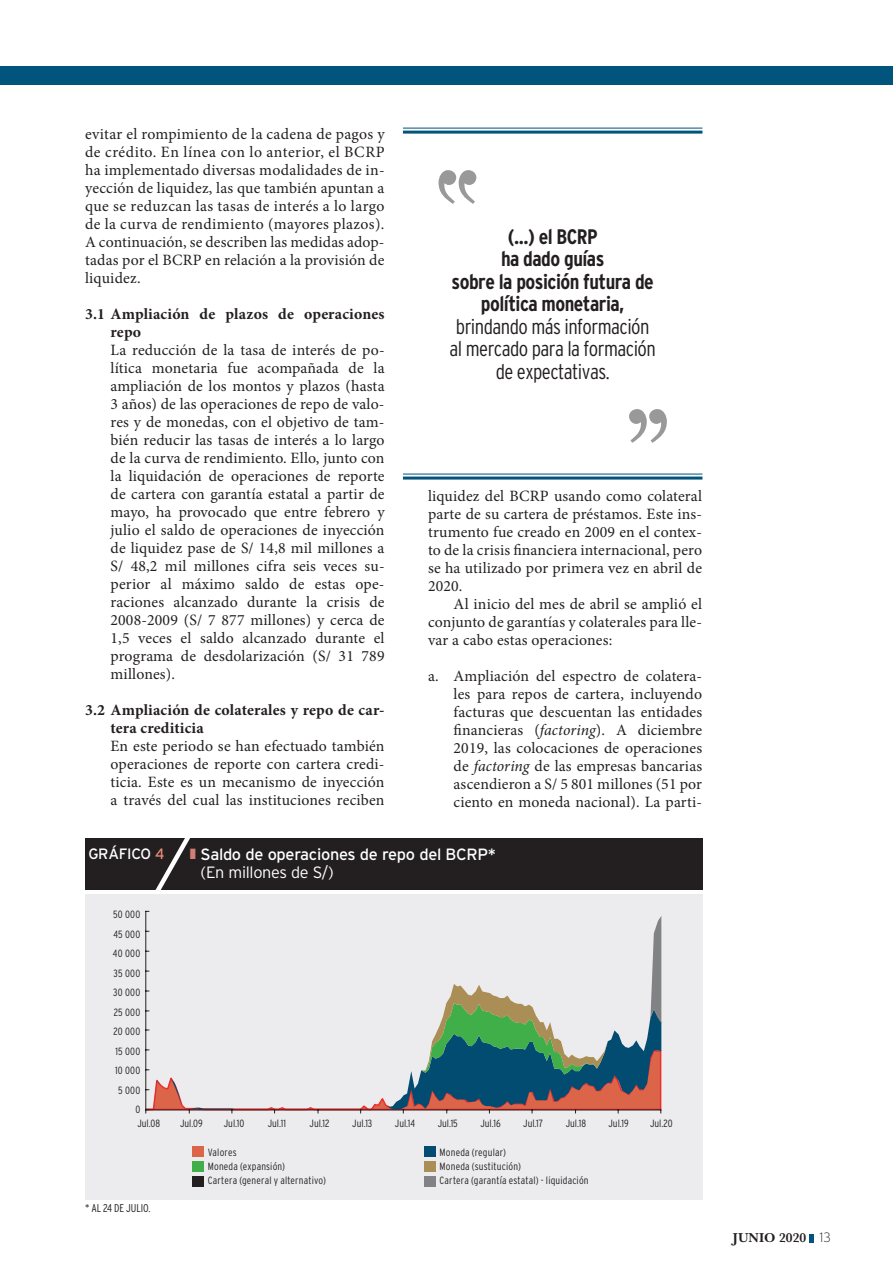
<style>
.page{position:relative;width:893px;height:1276px;background:#fff}
.page>*{position:absolute;margin:0;border:0;box-sizing:border-box;transform-origin:0 0}
.t1{font:700 condensed 21px/22.5px "Interstate";letter-spacing:-.025em;color:#231f20;text-align:center}
.t2{font:300 condensed 21px/22.5px "Interstate";letter-spacing:-.025em;color:#231f20;text-align:center}
.t3{font:16.35px "Interstate Mono";letter-spacing:-.02em;color:#fff}
.t4{font:300 16.35px "Interstate";letter-spacing:-.02em;color:#fff}
.t5{font:15.75px/18px "Minion Pro";letter-spacing:.01em;color:#231f20;text-align:justify}
.t6{font:700 15.75px/18px "Minion Pro";letter-spacing:.01em;color:#231f20}
.t7{font:15px "Interstate Mono";letter-spacing:-.02em;color:#fff}
.t8{font:13.5px "New Baskerville Bold SC";color:#231f20}
.t9{font:300 condensed 11.25px "Interstate";letter-spacing:-.005em;color:#231f20}
.t10{font:300 condensed 10.5px/19.5px "Interstate";letter-spacing:.015em;color:#231f20}
.s1{font-style:italic}
.s2{color:#e68e74}
.s3{font-family:"Baskerville";font-weight:600}
.s4{font-family:"Interstate";font-weight:200}
</style>
<div class="page">
<svg style="left:629px;top:409px;width:38px;height:34px"></svg>
<svg style="left:439px;top:170px;width:37px;height:34px"></svg>
<svg style="left:403px;top:130px;width:299px;height:1px"></svg>
<hr style="left:403px;top:128px;width:299px;height:1px;background:#01547b">
<hr style="left:403px;top:131px;width:299px;height:3px;background:#01547b">
<svg style="left:403px;top:474px;width:299px;height:1px"></svg>
<hr style="left:403px;top:473px;width:299px;height:1px;background:#01547b">
<hr style="left:403px;top:476px;width:299px;height:3px;background:#01547b">
<div style="left:0;top:67px;width:893px;height:18px;background:#01547b"></div>
<div style="left:85px;top:894px;width:617px;height:305px;background:#ececee"></div>
<div style="left:85px;top:838px;width:617px;height:51px;background:#231f20"></div>
<div style="left:193px;top:1147px;width:11px;height:10px;background:#dc6549"></div>
<div style="left:424px;top:1147px;width:12px;height:10px;background:#014c70"></div>
<div style="left:193px;top:1161px;width:11px;height:10px;background:#40ae49"></div>
<div style="left:424px;top:1161px;width:12px;height:10px;background:#ab8e55"></div>
<div style="left:193px;top:1176px;width:11px;height:10px;background:#231f20"></div>
<div style="left:424px;top:1176px;width:12px;height:10px;background:#808285"></div>
<svg style="left:146px;top:916px;width:515px;height:132px"></svg>
<hr style="left:145px;top:911px;width:1px;height:198px;background:#231f20">
<svg style="left:145px;top:1048px;width:517px;height:65px"></svg>
<svg style="left:809px;top:1234px;width:4px;height:8px"></svg>
<svg style="left:156px;top:838px;width:34px;height:51px"></svg>
<p class="t5" style="left:85px;top:125px;width:301px">evitar el rompimiento de la cadena de pagos y de crédito. En línea con lo anterior, el BCRP ha implementado diversas modalidades de in&shy;yección de liquidez, las que también apuntan a que se reduzcan las tasas de interés a lo largo de la curva de rendimiento (mayores plazos).<br>A continuación, se describen las medidas adop&shy;tadas por el BCRP en relación a la provisión de liquidez.</p>
<p class="t6" style="left:111px;top:305px;width:276px;text-indent:-25px">3.1 Ampliación de plazos de operaciones repo</p>
<p class="t5" style="left:111px;top:341px;width:276px">La reducción de la tasa de interés de po&shy;lítica monetaria fue acompañada de la ampliación de los montos y plazos (hasta 3 años) de las operaciones de repo de valo&shy;res y de monedas, con el objetivo de tam&shy;bién reducir las tasas de interés a lo largo de la curva de rendimiento. Ello, junto con la liquidación de operaciones de reporte de cartera con garantía estatal a partir de mayo, ha provocado que entre febrero y julio el saldo de operaciones de inyección de liquidez pase de S/ 14,8 mil millones a S/ 48,2 mil millones cifra seis veces su&shy;perior al máximo saldo de estas ope&shy;raciones alcanzado durante la crisis de 2008-2009 (S/ 7 877 millones) y cerca de 1,5 veces el saldo alcanzado durante el programa de desdolarización (S/ 31 789 millones).</p>
<p class="t6" style="left:111px;top:701px;width:276px;text-indent:-25px">3.2 Ampliación de colaterales y repo de car&shy;tera crediticia</p>
<p class="t5" style="left:111px;top:737px;width:276px">En este periodo se han efectuado también operaciones de reporte con cartera credi&shy;ticia. Este es un mecanismo de inyección a través del cual las instituciones reciben</p>
<h1 class="t1" style="left:452px;top:225px;width:204px">(...) el BCRP<br>ha dado guías<br>sobre la posición futura de política monetaria,</h1>
<h1 class="t2" style="left:450px;top:315px;width:208px">brindando más información al mercado para la formación de expectativas.</h1>
<p class="t5" style="left:428px;top:487px;width:276px">liquidez del BCRP usando como colateral parte de su cartera de préstamos. Este ins&shy;trumento fue creado en 2009 en el contex&shy;to de la crisis financiera internacional, pero se ha utilizado por primera vez en abril de 2020.</p>
<p class="t5" style="left:428px;top:595px;width:275px;text-indent:25px">Al inicio del mes de abril se amplió el conjunto de garantías y colaterales para lle&shy;var a cabo estas operaciones:</p>
<p class="t5" style="left:454px;top:667px;width:250px;text-indent:-25px">a. Ampliación del espectro de colatera&shy;les para repos de cartera, incluyendo facturas que descuentan las entidades financieras (<span class="s1">factoring</span>). A diciembre 2019, las colocaciones de operaciones de <span class="s1">factoring</span> de las empresas bancarias ascendieron a S/ 5 801 millones (51 por ciento en moneda nacional). La parti-</p>
<p class="t7" style="left:88px;top:845px;width:77px">GRÁFICO <span class="s2">4</span></p>
<p class="t3" style="left:201px;top:845px;width:297px">Saldo de operaciones de repo del BCRP*</p>
<p class="t4" style="left:201px;top:863px;width:135px">(En millones de S/)</p>
<p class="t10" style="left:113px;top:904px;width:29px;text-align:right">50 000<br>45 000<br>40 000<br>35 000<br>30 000<br>25 000<br>20 000<br>15 000<br>10 000<br>5 000<br>0</p>
<p class="t10" style="left:137px;top:1113px;width:24px">Jul.08</p>
<p class="t10" style="left:180px;top:1113px;width:24px">Jul.09</p>
<p class="t10" style="left:224px;top:1113px;width:22px">Jul.10</p>
<p class="t10" style="left:268px;top:1113px;width:20px">Jul.11</p>
<p class="t10" style="left:310px;top:1113px;width:21px">Jul.12</p>
<p class="t10" style="left:352px;top:1113px;width:22px">Jul.13</p>
<p class="t10" style="left:395px;top:1113px;width:22px">Jul.14</p>
<p class="t10" style="left:438px;top:1113px;width:22px">Jul.15</p>
<p class="t10" style="left:480px;top:1113px;width:22px">Jul.16</p>
<p class="t10" style="left:523px;top:1113px;width:21px">Jul.17</p>
<p class="t10" style="left:566px;top:1113px;width:22px">Jul.18</p>
<p class="t10" style="left:608px;top:1113px;width:22px">Jul.19</p>
<p class="t10" style="left:650px;top:1113px;width:24px">Jul.20</p>
<p class="t10" style="left:208px;top:1145px;width:120px;line-height:14px">Valores<br>Moneda (expansión)<br>Cartera (general y alternativo)</p>
<p class="t10" style="left:440px;top:1145px;width:151px;line-height:14px">Moneda (regular)<br>Moneda (sustitución)<br>Cartera (garantía estatal) - liquidación</p>
<p class="t9" style="left:85px;top:1201px;width:67px">* AL 24 DE JULIO.</p>
<p class="t8" style="left:733px;top:1230px;width:99px">JUNIO <span class="s3">2020</span> <span class="s4">13</span></p>
</div>
